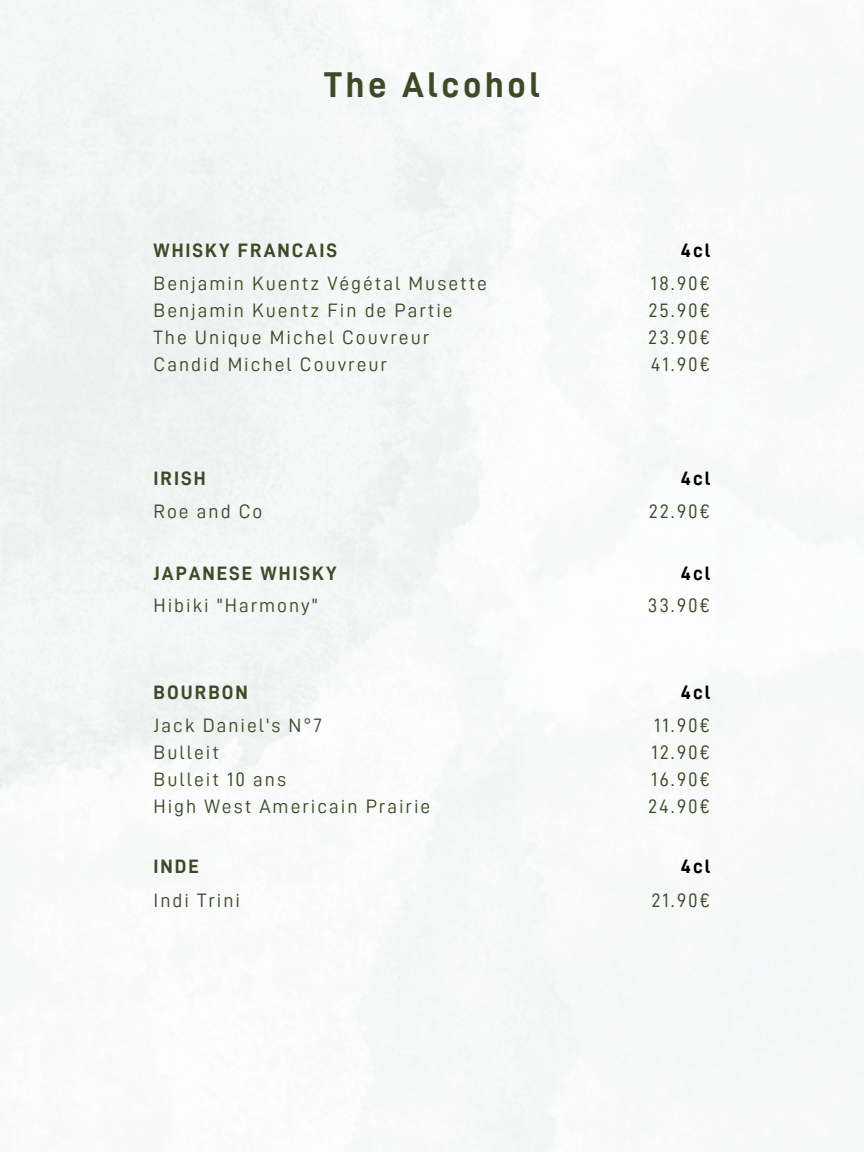
<style>
.page{position:relative;width:864px;height:1152px;background:#fff}
.page>*{position:absolute;margin:0;border:0;box-sizing:border-box;transform-origin:0 0}
.t1{font:36px "D DIN Bold";letter-spacing:.1em;color:#3e4926}
.t2{font:19.5px "D DIN";letter-spacing:.1em;color:#3e4926}
.t3{font:19.5px "D DIN Bold";letter-spacing:.1em;color:#3e4926}
.t4{font:19.5px "D DIN Bold";letter-spacing:.1em;color:#000}
</style>
<div class="page">
<p class="t1" style="left:324px;top:67px;width:217px">The Alcohol</p>
<p class="t3" style="left:154px;top:241px;width:185px">WHISKY FRANCAIS</p>
<p class="t4" style="left:681px;top:241px;width:31px">4cl</p>
<p class="t2" style="left:154px;top:274px;width:335px">Benjamin Kuentz Végétal Musette</p>
<h1 class="t2" style="left:154px;top:301px;width:301px">Benjamin Kuentz Fin de Partie</h1>
<h2 class="t2" style="left:154px;top:328px;width:277px">The Unique Michel Couvreur</h2>
<h3 class="t2" style="left:154px;top:355px;width:235px">Candid Michel Couvreur</h3>
<p class="t2" style="left:651px;top:274px;width:61px">18.90€</p>
<p class="t2" style="left:649px;top:301px;width:63px">25.90€</p>
<p class="t2" style="left:648px;top:328px;width:64px">23.90€</p>
<p class="t2" style="left:651px;top:355px;width:61px">41.90€</p>
<p class="t3" style="left:154px;top:469px;width:54px">IRISH</p>
<h2 class="t4" style="left:681px;top:469px;width:31px">4cl</h2>
<p class="t2" style="left:154px;top:502px;width:110px">Roe and Co</p>
<p class="t2" style="left:649px;top:502px;width:63px">22.90€</p>
<p class="t3" style="left:154px;top:564px;width:185px">JAPANESE WHISKY</p>
<p class="t4" style="left:681px;top:564px;width:31px">4cl</p>
<h2 class="t2" style="left:154px;top:596px;width:166px">Hibiki "Harmony"</h2>
<h3 class="t2" style="left:648px;top:596px;width:64px">33.90€</h3>
<p class="t3" style="left:154px;top:683px;width:96px">BOURBON</p>
<h3 class="t4" style="left:681px;top:683px;width:31px">4cl</h3>
<p class="t2" style="left:154px;top:716px;width:170px">Jack Daniel's N°7</p>
<h2 class="t2" style="left:154px;top:743px;width:67px">Bulleit</h2>
<h3 class="t2" style="left:154px;top:770px;width:134px">Bulleit 10 ans</h3>
<p class="t2" style="left:154px;top:797px;width:278px">High West Americain Prairie</p>
<p class="t2" style="left:654px;top:716px;width:58px">11.90€</p>
<h2 class="t2" style="left:652px;top:743px;width:60px">12.90€</h2>
<h3 class="t2" style="left:651px;top:770px;width:61px">16.90€</h3>
<p class="t2" style="left:648px;top:797px;width:64px">24.90€</p>
<p class="t3" style="left:154px;top:857px;width:47px">INDE</p>
<p class="t4" style="left:681px;top:857px;width:31px">4cl</p>
<p class="t2" style="left:154px;top:890px;width:88px">Indi Trini</p>
<p class="t2" style="left:652px;top:890px;width:60px">21.90€</p>
</div>
